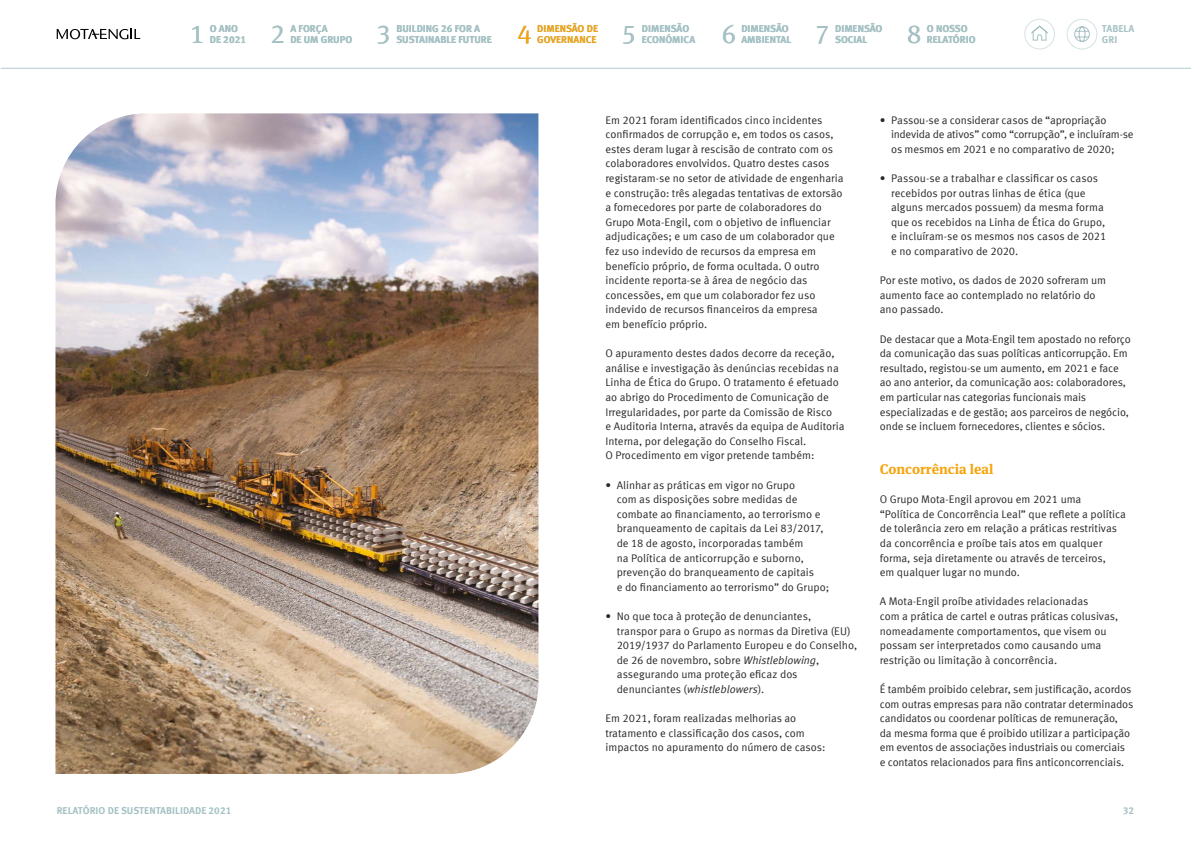
<style>
.page{position:relative;width:1191px;height:842px;background:#fff}
.page>*{position:absolute;margin:0;border:0;box-sizing:border-box;transform-origin:0 0}
.t1{font:26px "Meta Serif Tf";color:#a6c2c4}
.t2{font:26px "Meta Serif Tf";color:#f7a30a}
.t3{font:700 14px "Meta Serif Pro";color:#f7a30a}
.t4{font:11px/14.6px "Meta Offc Norm";letter-spacing:-.005em;color:#282828}
.t5{font:700 10px/11px "Meta Offc";color:#a6c2c4}
.t6{font:700 10px/11px "Meta Offc";color:#f7a30a}
.s1{font-style:inherit}
.s2{font-family:"Meta Offc Norm Ita"}
</style>
<div class="page">
<svg style="left:57px;top:29px;width:83px;height:10px"></svg>
<div style="left:1024px;top:19px;width:31px;height:30px;border:1px solid #d4e3e3;border-radius:50%"></div>
<svg style="left:1031px;top:25px;width:17px;height:16px"></svg>
<div style="left:1066px;top:19px;width:31px;height:30px;border:1px solid #d4e3e3;border-radius:50%"></div>
<svg style="left:1074px;top:26px;width:16px;height:16px"></svg>
<hr style="left:1px;top:68px;width:1190px;height:1px;background:#005058">
<img style="left:55px;top:113px;width:483px;height:661px">
<h1 class="t1" style="left:190px;top:19px;width:16px">1</h1>
<p class="t5" style="left:210px;top:23px;width:38px">O ANO<br>DE 2021</p>
<h1 class="t1" style="left:270px;top:19px;width:16px">2</h1>
<p class="t5" style="left:290px;top:23px;width:64px">A FORÇA<br>DE UM GRUPO</p>
<h1 class="t1" style="left:622px;top:19px;width:16px">5</h1>
<p class="t5" style="left:642px;top:23px;width:55px">DIMENSÃO<br>ECONÓMICA</p>
<h1 class="t1" style="left:721px;top:19px;width:16px">6</h1>
<p class="t5" style="left:741px;top:23px;width:51px">DIMENSÃO<br>AMBIENTAL</p>
<h1 class="t1" style="left:815px;top:19px;width:16px">7</h1>
<p class="t5" style="left:835px;top:23px;width:49px">DIMENSÃO<br>SOCIAL</p>
<h1 class="t1" style="left:907px;top:19px;width:16px">8</h1>
<p class="t5" style="left:927px;top:23px;width:42px">O NOSSO</p>
<p class="t5" style="left:396px;top:23px;width:97px">BUILDING 26 FOR A<br>SUSTAINABLE FUTURE</p>
<h1 class="t2" style="left:517px;top:19px;width:16px">4</h1>
<p class="t6" style="left:537px;top:23px;width:62px">DIMENSÃO DE<br>GOVERNANCE</p>
<h1 class="t1" style="left:376px;top:19px;width:16px">3</h1>
<p class="t5" style="left:927px;top:34px;width:50px">RELATÓRIO</p>
<p class="t5" style="left:1102px;top:23px;width:34px">TABELA<br>GRI</p>
<p class="t4" style="left:605px;top:113px;width:239px">Em 2021 foram identificados cinco incidentes confirmados de corrupção e, em todos os casos, estes deram lugar à rescisão de contrato com os colaboradores envolvidos. Quatro destes casos registaram-se no setor de atividade de engenharia e construção: três alegadas tentativas de extorsão a fornecedores por parte de colaboradores do Grupo Mota-Engil, com o objetivo de influenciar adjudicações; e um caso de um colaborador que fez uso indevido de recursos da empresa em benefício próprio, de forma ocultada. O outro incidente reporta-se à área de negócio das concessões, em que um colaborador fez uso indevido de recursos financeiros da empresa<br>em benefício próprio.</p>
<p class="t4" style="left:605px;top:346px;width:241px">O apuramento destes dados decorre da receção, análise e investigação às denúncias recebidas na Linha de Ética do Grupo. O tratamento é efetuado ao abrigo do Procedimento de Comunicação de Irregularidades, por parte da Comissão de Risco<br>e Auditoria Interna, através da equipa de Auditoria Interna, por delegação do Conselho Fiscal.<br>O Procedimento em vigor pretende também:</p>
<p class="t4" style="left:617px;top:478px;width:214px;text-indent:-11px">• Alinhar as práticas em vigor no Grupo<br>com as disposições sobre medidas de combate ao financiamento, ao terrorismo e branqueamento de capitais da Lei 83/2017, de 18 de agosto, incorporadas também<br>na Política de anticorrupção e suborno, prevenção do branqueamento de capitais<br>e do financiamento ao terrorismo” do Grupo<span class="s1">;</span></p>
<p class="t4" style="left:617px;top:609px;width:242px;text-indent:-11px">• No que toca à proteção de denunciantes,<br>transpor para o Grupo as normas da Diretiva (EU)<br>2019/1937 do Parlamento Europeu e do Conselho, de 26 de novembro, sobre <span class="s2">Whistleblowing</span>, assegurando uma proteção eficaz dos denunciantes (<span class="s2">whistleblowers</span>).</p>
<p class="t4" style="left:605px;top:711px;width:221px">Em 2021, foram realizadas melhorias ao tratamento e classificação dos casos, com impactos no apuramento do número de casos:</p>
<p class="t4" style="left:891px;top:113px;width:244px;text-indent:-11px">• Passou-se a considerar casos de “apropriação indevida de ativos” como “corrupção”, e incluíram-se os mesmos em 2021 e no comparativo de 2020;</p>
<p class="t4" style="left:891px;top:171px;width:217px;text-indent:-11px">• Passou-se a trabalhar e classificar os casos recebidos por outras linhas de ética (que alguns mercados possuem) da mesma forma que os recebidos na Linha de Ética do Grupo, e incluíram-se os mesmos nos casos de 2021 e no comparativo de 2020.</p>
<p class="t4" style="left:879px;top:273px;width:228px">Por este motivo, os dados de 2020 sofreram um aumento face ao contemplado no relatório do ano passado.</p>
<p class="t4" style="left:879px;top:332px;width:252px">De destacar que a Mota-Engil tem apostado no reforço da comunicação das suas políticas anticorrupção. Em resultado, registou-se um aumento, em 2021 e face ao ano anterior, da comunicação aos: colaboradores, em particular nas categorias funcionais mais especializadas e de gestão; aos parceiros de negócio, onde se incluem fornecedores, clientes e sócios.</p>
<p class="t3" style="left:879px;top:458px;width:115px">Concorrência leal</p>
<p class="t4" style="left:879px;top:492px;width:248px">O Grupo Mota-Engil aprovou em 2021 uma<br>“Política de Concorrência Leal” que reflete a política de tolerância zero em relação a práticas restritivas da concorrência e proíbe tais atos em qualquer forma, seja diretamente ou através de terceiros,<br>em qualquer lugar no mundo.</p>
<p class="t4" style="left:879px;top:595px;width:240px">A Mota-Engil proíbe atividades relacionadas<br>com a prática de cartel e outras práticas colusivas, nomeadamente comportamentos, que visem ou possam ser interpretados como causando uma restrição ou limitação à concorrência.</p>
<p class="t4" style="left:879px;top:682px;width:255px">É também proibido celebrar, sem justificação, acordos com outras empresas para não contratar determinados candidatos ou coordenar políticas de remuneração,<br>da mesma forma que é proibido utilizar a participação em eventos de associações industriais ou comerciais e contatos relacionados para fins anticoncorrenciais.</p>
<p class="t5" style="left:57px;top:805px;width:176px">RELATÓRIO DE SUSTENTABILIDADE 2021</p>
<p class="t5" style="left:1122px;top:805px;width:13px">32</p>
</div>
